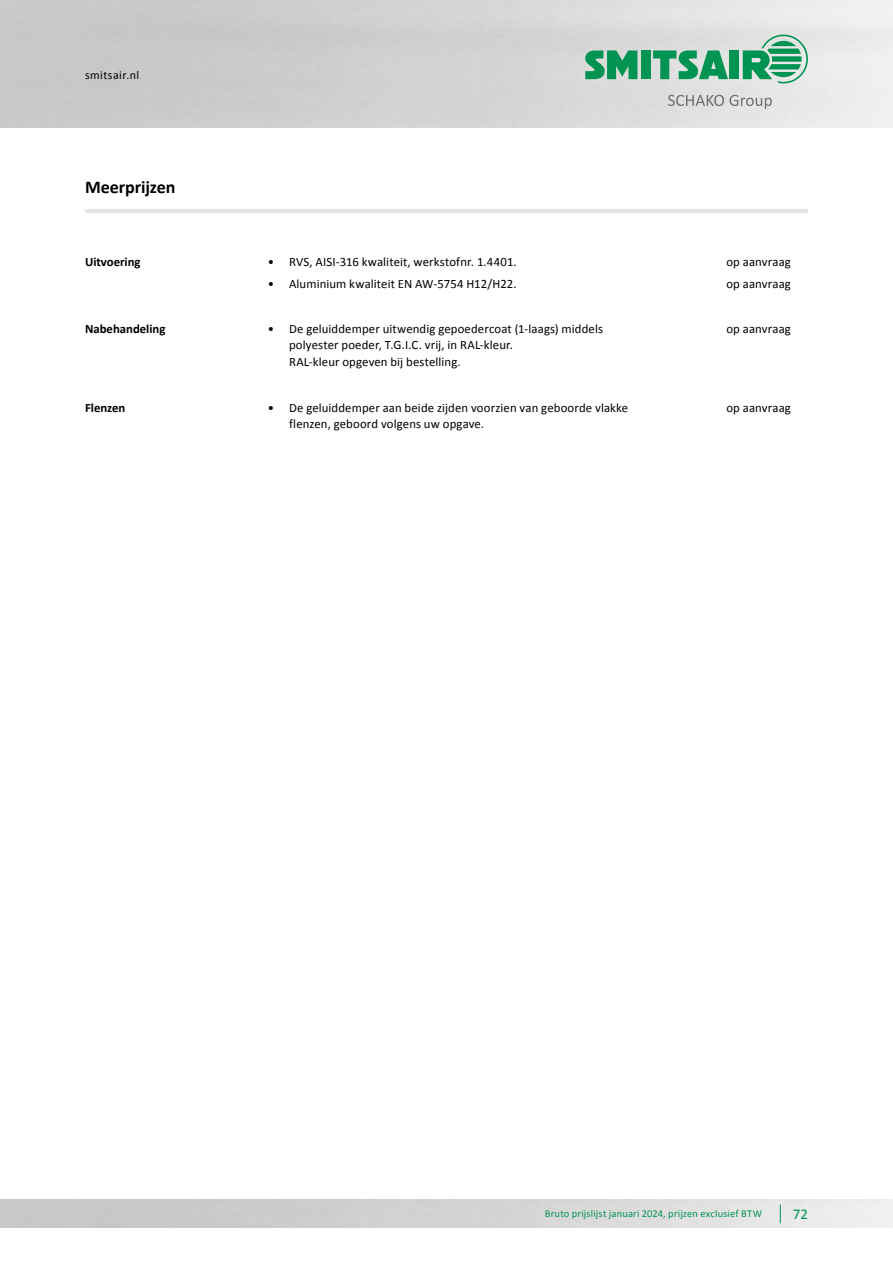
<style>
.page{position:relative;width:893px;height:1263px;background:#fff}
.page>*{position:absolute;margin:0;border:0;box-sizing:border-box;transform-origin:0 0}
.t1{font:700 18px "Calibri";color:#000}
.t2{font:15px "Calibri";color:#009352}
.t3{font:12.75px/16.5px "Calibri";letter-spacing:.01em;color:#000}
.t4{font:700 12.75px "Calibri";color:#000}
.t5{font:12px "Calibri";letter-spacing:.035em;color:#000}
.t6{font:10.5px "Calibri";letter-spacing:.015em;color:#009352}
</style>
<div class="page">
<img style="left:0;top:0;width:893px;height:128px">
<svg style="left:668px;top:95px;width:104px;height:14px"></svg>
<div style="left:641px;top:50px;width:9px;height:29px;background:#009352"></div>
<svg style="left:585px;top:50px;width:52px;height:29px;background:#39a575"></svg>
<div style="left:730px;top:50px;width:9px;height:29px;background:#009352"></div>
<svg style="left:653px;top:50px;width:75px;height:29px;background:#59b18a"></svg>
<svg style="left:743px;top:35px;width:65px;height:48px;background:#79bea0"></svg>
<svg style="left:780px;top:1204px;width:1px;height:19px"></svg>
<hr style="left:85px;top:209px;width:723px;height:4px;background:#e3e4e4">
<p class="t5" style="left:85px;top:68px;width:56px">smitsair.nl</p>
<h1 class="t1" style="left:85px;top:175px;width:92px">Meerprijzen</h1>
<p class="t4" style="left:85px;top:253px;width:57px">Uitvoering</p>
<p class="t3" style="left:268px;top:253px;width:250px">• RVS, AISI-316 kwaliteit, werkstofnr. 1.4401.</p>
<p class="t3" style="left:726px;top:253px;width:66px">op aanvraag</p>
<p class="t3" style="left:268px;top:276px;width:250px">• Aluminium kwaliteit EN AW-5754 H12/H22.</p>
<p class="t3" style="left:726px;top:276px;width:66px">op aanvraag</p>
<p class="t4" style="left:85px;top:321px;width:82px">Nabehandeling</p>
<p class="t3" style="left:268px;top:320px;width:337px">• De geluiddemper uitwendig gepoedercoat (1-laags) middels</p>
<p class="t3" style="left:726px;top:320px;width:66px">op aanvraag</p>
<p class="t3" style="left:289px;top:337px;width:226px">polyester poeder, T.G.I.C. vrij, in RAL-kleur.<br>RAL-kleur opgeven bij bestelling.</p>
<p class="t4" style="left:85px;top:399px;width:42px">Flenzen</p>
<p class="t3" style="left:268px;top:399px;width:362px">• De geluiddemper aan beide zijden voorzien van geboorde vlakke</p>
<p class="t3" style="left:726px;top:399px;width:66px">op aanvraag</p>
<p class="t3" style="left:289px;top:416px;width:197px">flenzen, geboord volgens uw opgave.</p>
<p class="t6" style="left:545px;top:1207px;width:219px">Bruto prijslijst januari 2024, prijzen exclusief BTW</p>
<p class="t2" style="left:793px;top:1204px;width:17px">72</p>
</div>
